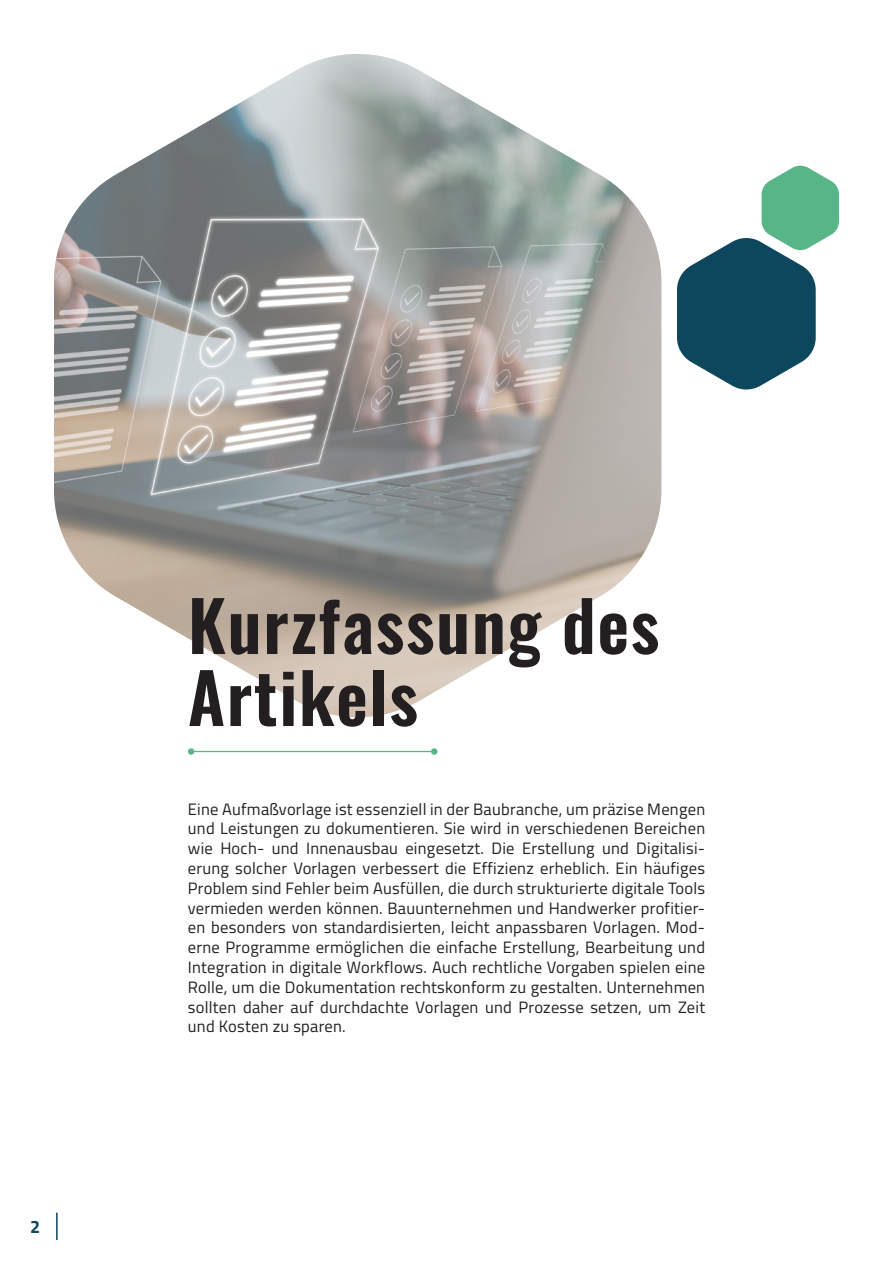
<style>
.page{position:relative;width:893px;height:1263px;background:#fff}
.page>*{position:absolute;margin:0;border:0;box-sizing:border-box;transform-origin:0 0}
.t1{font:600 69px/72px "Oswald";letter-spacing:.025em;color:#231f20}
.t2{font:700 18px "Titillium Web";color:#0d475e}
.t3{font:16.5px/19.8px "Titillium Web";letter-spacing:.015em;color:#231f20;text-align:justify}
</style>
<div class="page">
<img style="left:54px;top:54px;width:607px;height:663px">
<svg style="left:188px;top:748px;width:249px;height:7px"></svg>
<svg style="left:677px;top:165px;width:162px;height:224px"></svg>
<hr style="left:56px;top:1212px;width:2px;height:28px;background:#0d475e">
<p class="t2" style="left:30px;top:1220px;width:12px">2</p>
<h1 class="t1" style="left:188px;top:596px;width:473px">Kurzfassung des<br>Artikels</h1>
<p class="t3" style="left:188px;top:799px;width:519px">Eine Aufmaßvorlage ist essenziell in der Baubranche, um präzise Mengen und Leistungen zu dokumentieren. Sie wird in verschiedenen Bereichen wie Hoch- und Innenausbau eingesetzt. Die Erstellung und Digitalisi&shy;erung solcher Vorlagen verbessert die Effizienz erheblich. Ein häufiges Problem sind Fehler beim Ausfüllen, die durch strukturierte digitale Tools vermieden werden können. Bauunternehmen und Handwerker profitier&shy;en besonders von standardisierten, leicht anpassbaren Vorlagen. Mod&shy;erne Programme ermöglichen die einfache Erstellung, Bearbeitung und Integration in digitale Workflows. Auch rechtliche Vorgaben spielen eine Rolle, um die Dokumentation rechtskonform zu gestalten. Unternehmen sollten daher auf durchdachte Vorlagen und Prozesse setzen, um Zeit und Kosten zu sparen.</p>
</div>
